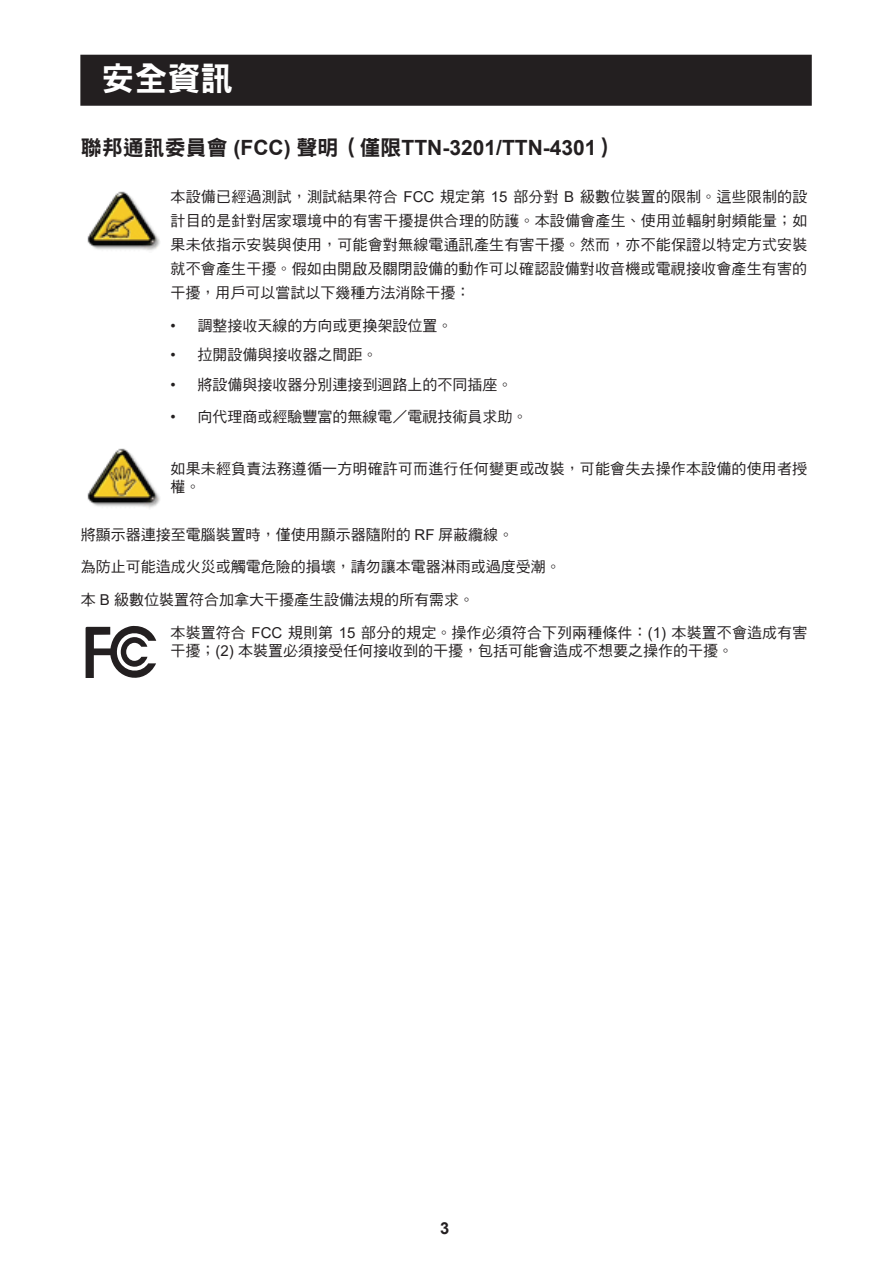
<style>
.page{position:relative;width:893px;height:1263px;background:#fff}
.page>*{position:absolute;margin:0;border:0;box-sizing:border-box;transform-origin:0 0}
.t1{font:33px "DF Hei Std W9";color:#fff}
.t2{font:700 21px "Arial";color:#231f20}
.t3{font:700 16.5px "Arial";color:#231f20}
.t4{font:15px/24px "DF Hei Std W5";color:#231f20;text-align:justify}
.s1{font-family:"DF Hei Std W9";font-weight:400}
.s2{font-family:"Arial"}
</style>
<div class="page">
<div style="left:81px;top:55px;width:730px;height:50px;background:#231f20"></div>
<div style="left:80px;top:55px;width:732px;height:51px;border:2px solid #231f20"></div>
<img style="left:87px;top:191px;width:73px;height:59px">
<img style="left:87px;top:448px;width:73px;height:61px">
<svg style="left:86px;top:625px;width:70px;height:53px"></svg>
<h1 class="t1" style="left:102px;top:60px;width:133px">安全資訊</h1>
<h2 class="t2" style="left:81px;top:132px;width:538px"><span class="s1">聯邦通訊委員會</span> (FCC) <span class="s1">聲明（僅限</span>TTN-3201/TTN-4301<span class="s1">）</span></h2>
<p class="t4" style="left:171px;top:184px;width:638px">本設備已經過測試，測試結果符合 <span class="s2">FCC</span> 規定第 <span class="s2">15</span> 部分對 <span class="s2">B</span> 級數位裝置的限制。這些限制的設計目的是針對居家環境中的有害干擾提供合理的防護。本設備會產生、使用並輻射射頻能量；如果未依指示安裝與使用，可能會對無線電通訊產生有害干擾。然而，亦不能保證以特定方式安裝就不會產生干擾。假如由開啟及關閉設備的動作可以確認設備對收音機或電視接收會產生有害的干擾，用戶可以嘗試以下幾種方法消除干擾：</p>
<p class="t4" style="left:171px;top:313px;width:284px"><span class="s2">•</span> 調整接收天線的方向或更換架設位置。</p>
<p class="t4" style="left:171px;top:342px;width:208px"><span class="s2">•</span> 拉開設備與接收器之間距。</p>
<p class="t4" style="left:171px;top:372px;width:343px"><span class="s2">•</span> 將設備與接收器分別連接到迴路上的不同插座。</p>
<p class="t4" style="left:171px;top:404px;width:358px"><span class="s2">•</span> 向代理商或經驗豐富的無線電／電視技術員求助。</p>
<p class="t4" style="left:171px;top:460px;width:638px;line-height:18px">如果未經負責法務遵循一方明確許可而進行任何變更或改裝，可能會失去操作本設備的使用者授權。</p>
<p class="t4" style="left:81px;top:522px;width:434px">將顯示器連接至電腦裝置時，僅使用顯示器隨附的 <span class="s2">RF</span> 屏蔽纜線。</p>
<p class="t4" style="left:81px;top:555px;width:481px">為防止可能造成火災或觸電危險的損壞，請勿讓本電器淋雨或過度受潮。</p>
<p class="t4" style="left:81px;top:587px;width:395px">本 <span class="s2">B</span> 級數位裝置符合加拿大干擾產生設備法規的所有需求。</p>
<p class="t4" style="left:171px;top:620px;width:638px">本裝置符合 <span class="s2">FCC</span> 規則第 <span class="s2">15</span> 部分的規定。操作必須符合下列兩種條件：<span class="s2">(1)</span> 本裝置不會造成有害</p>
<p class="t4" style="left:171px;top:638px;width:564px">干擾；<span class="s2">(2)</span> 本裝置必須接受任何接收到的干擾，包括可能會造成不想要之操作的干擾。</p>
<p class="t3" style="left:440px;top:1217px;width:11px">3</p>
</div>
